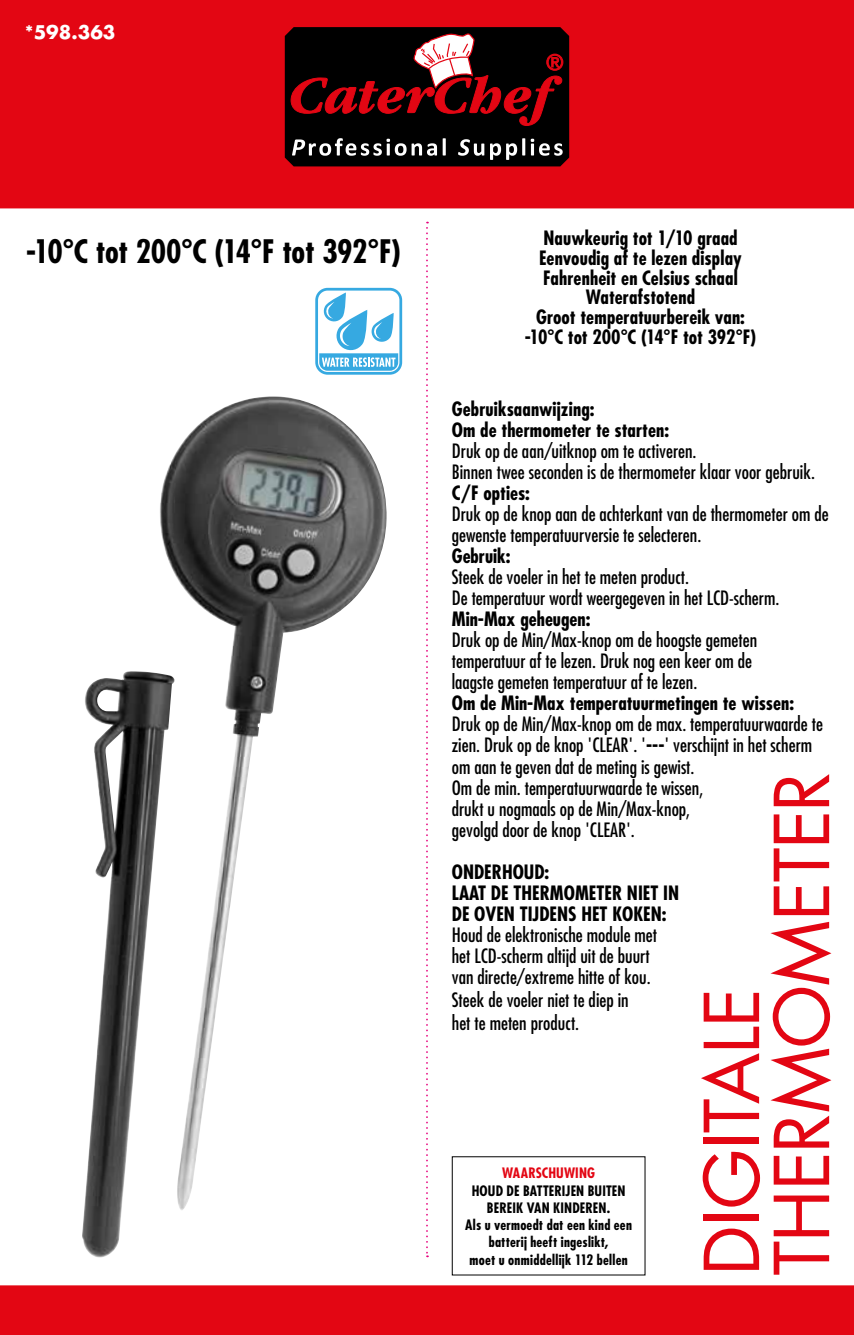
<style>
.page{position:relative;width:854px;height:1335px;background:#fff}
.page>*{position:absolute;margin:0;border:0;box-sizing:border-box;transform-origin:0 0}
.t1{font:73.5px/70px "Futura LT";letter-spacing:-.015em;color:#e30613}
.t2{font:700 condensed 31.5px "Futura LT";letter-spacing:-.015em;color:#000}
.t3{font:condensed 19.25px/21px "Futura LT";color:#000}
.t4{font:700 condensed 19.25px/19.8px "Futura LT";color:#000}
.t5{font:700 18.38px "Futura LT";color:#fff}
.t6{font:700 condensed 14px/17.3px "Futura LT";letter-spacing:.015em;color:#000;text-align:center}
.t7{font:700 condensed 14px "Futura LT";letter-spacing:.01em;color:#e30613}
.s1{font-weight:700}
</style>
<div class="page">
<div style="left:0;top:0;width:853px;height:208px;background:#e30613"></div>
<svg style="left:282px;top:24px;width:289px;height:145px;background:#3b1517"></svg>
<div style="left:315px;top:288px;width:87px;height:87px;border:3px solid #36a9e1;border-radius:11px"></div>
<svg style="left:319px;top:292px;width:79px;height:79px"></svg>
<img style="left:85px;top:396px;width:302px;height:814px">
<div style="left:0;top:1285px;width:853px;height:49px;background:#e30613"></div>
<svg style="left:426px;top:222px;width:2px;height:1035px"></svg>
<p class="t5" style="left:25px;top:20px;width:92px">*598.363</p>
<h2 class="t2" style="left:26px;top:232px;width:376px">-10°C tot 200°C (14°F tot 392°F)</h2>
<p class="t4" style="left:524px;top:228px;width:233px;text-align:center">Nauwkeurig tot 1/10 graad<br>Eenvoudig af te lezen display<br>Fahrenheit en Celsius schaal<br>Waterafstotend<br>Groot temperatuurbereik van: -10°C tot 200°C (14°F tot 392°F)</p>
<p class="t4" style="left:451px;top:399px;width:219px;line-height:21px">Gebruiksaanwijzing:<br>Om de thermometer te starten:</p>
<p class="t3" style="left:451px;top:440px;width:364px">Druk op de aan/uitknop om te activeren.<br>Binnen twee seconden is de thermometer klaar voor gebruik.</p>
<p class="t4" style="left:451px;top:483px;width:80px">C/F opties:</p>
<p class="t3" style="left:451px;top:503px;width:378px">Druk op de knop aan de achterkant van de thermometer om de gewenste temperatuurversie te selecteren.</p>
<p class="t4" style="left:451px;top:546px;width:60px">Gebruik:</p>
<p class="t3" style="left:451px;top:566px;width:329px">Steek de voeler in het te meten product.<br>De temperatuur wordt weergegeven in het LCD-scherm.</p>
<p class="t4" style="left:451px;top:609px;width:140px">Min-Max geheugen:</p>
<p class="t3" style="left:451px;top:629px;width:307px">Druk op de Min/Max-knop om de hoogste gemeten temperatuur af te lezen. Druk nog een keer om de laagste gemeten temperatuur af te lezen.</p>
<p class="t4" style="left:451px;top:693px;width:343px">Om de Min-Max temperatuurmetingen te wissen:</p>
<p class="t3" style="left:451px;top:713px;width:372px">Druk op de Min/Max-knop om de max. temperatuurwaarde te zien. Druk op de knop 'CLEAR'. '<span class="s1">---</span>' verschijnt in het scherm om aan te geven dat de meting is gewist.<br>Om de min. temperatuurwaarde te wissen,<br>drukt u nogmaals op de Min/Max-knop,<br>gevolgd door de knop 'CLEAR'.</p>
<p class="t4" style="left:451px;top:861px;width:229px;line-height:21px">ONDERHOUD:<br>LAAT DE THERMOMETER NIET IN<br>DE OVEN TIJDENS HET KOKEN:</p>
<p class="t3" style="left:451px;top:923px;width:207px">Houd de elektronische module met het LCD-scherm altijd uit de buurt van directe/extreme hitte of kou.</p>
<p class="t3" style="left:451px;top:987px;width:178px;line-height:23.1px">Steek de voeler niet te diep in het te meten product.</p>
<h1 class="t1" style="left:697px;top:1275px;width:505px;rotate:-90deg">DIGITALE<br>THERMOMETER</h1>
<p class="t7" style="left:502px;top:1164px;width:94px">WAARSCHUWING</p>
<p class="t6" style="left:465px;top:1181px;width:168px">HOUD DE BATTERIJEN BUITEN<br>BEREIK VAN KINDEREN.<br>Als u vermoedt dat een kind een batterij heeft ingeslikt,<br>moet u onmiddellijk 112 bellen</p>
</div>
